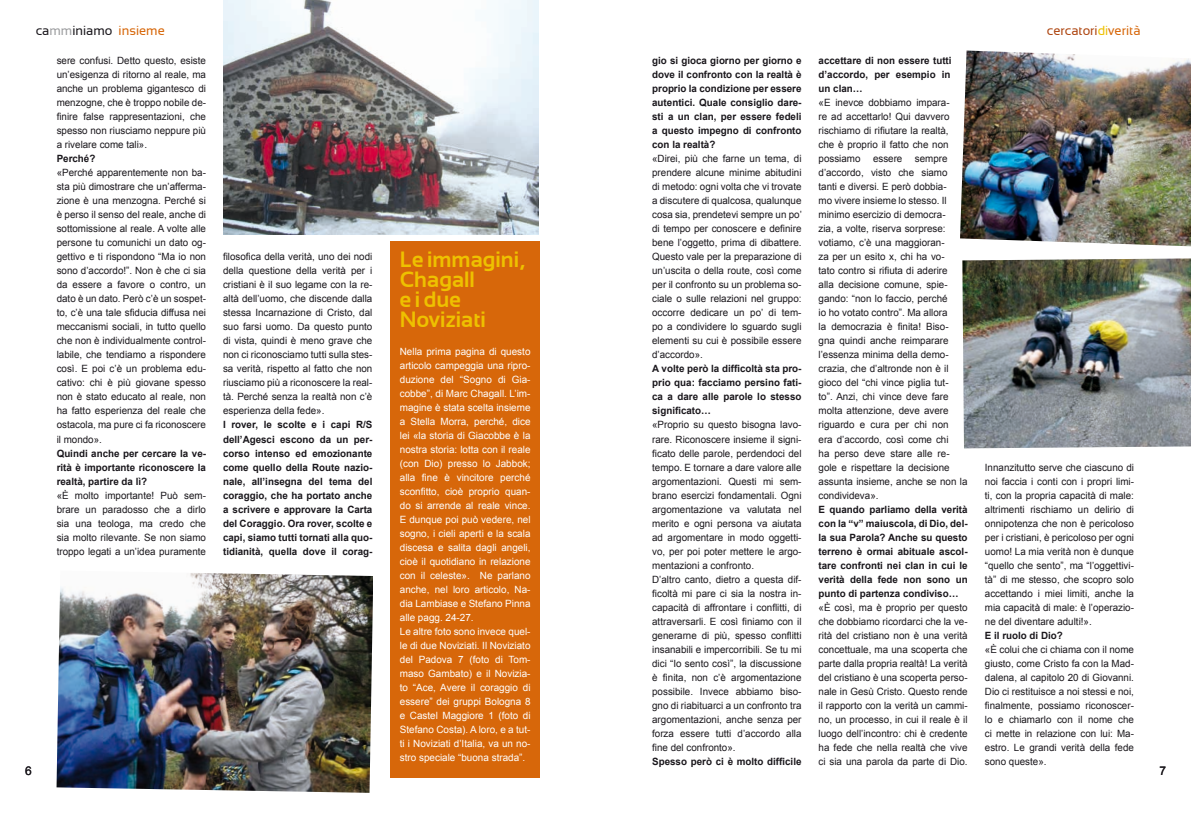
<style>
.page{position:relative;width:1191px;height:823px;background:#fff}
.page>*{position:absolute;margin:0;border:0;box-sizing:border-box;transform-origin:0 0}
.t1{font:700 22px/20px "Sansation";color:#eec100}
.t2{font:13px "Sansation";color:#1a171c}
.t3{font:13px "Sansation";color:#ae4611}
.t4{font:12px "Arial";color:#1a171c}
.t5{font:10px/14px "Arial";color:#1a171c;text-align:justify}
.t6{font:700 10px/14px "Arial";color:#1a171c;text-align:justify}
.t7{font:10px/14px "Arial";color:#fff}
.s1{color:#9d9ea0}
.s2{color:#d7670a}
.s3{color:#eec100}
</style>
<div class="page">
<div style="left:390px;top:241px;width:149px;height:536px;background:#d7670a"></div>
<img style="left:57px;top:573px;width:316px;height:219px">
<img style="left:960px;top:50px;width:231px;height:196px">
<img style="left:962px;top:258px;width:229px;height:190px">
<img style="left:223px;top:0;width:316px;height:234px">
<h2 class="t2" style="left:36px;top:23px;width:131px">ca<span class="s1">mm</span>iniamo <span class="s2">insieme</span></h2>
<h2 class="t3" style="left:1046px;top:23px;width:95px">cercatori<span class="s3">di</span><span class="s2">verità</span></h2>
<p class="t5" style="left:57px;top:54px;width:151px">sere confusi. Detto questo, esiste un’esigenza di ritorno al reale, ma anche un problema gigantesco di menzogne, che è troppo nobile de&shy;finire false rappresentazioni, che spesso non riusciamo neppure più a rivelare come tali».</p>
<p class="t6" style="left:57px;top:152px;width:40px">Perché?</p>
<p class="t5" style="left:57px;top:166px;width:151px">«Perché apparentemente non ba&shy;sta più dimostrare che un’afferma&shy;zione è una menzogna. Perché si è perso il senso del reale, anche di sottomissione al reale. A volte alle persone tu comunichi un dato og&shy;gettivo e ti rispondono “Ma io non sono d’accordo!”. Non è che ci sia da essere a favore o contro, un dato è un dato. Però c’è un sospet&shy;to, c’è una tale sfiducia diffusa nei meccanismi sociali, in tutto quello che non è individualmente control&shy;labile, che tendiamo a rispondere così. E poi c’è un problema edu&shy;cativo: chi è più giovane spesso non è stato educato al reale, non ha fatto esperienza del reale che ostacola, ma pure ci fa riconoscere il mondo».</p>
<p class="t6" style="left:57px;top:446px;width:151px">Quindi anche per cercare la ve&shy;rità è importante riconoscere la realtà, partire da lì?</p>
<p class="t5" style="left:57px;top:488px;width:151px">«È molto importante! Può sem&shy;brare un paradosso che a dirlo sia una teologa, ma credo che sia molto rilevante. Se non siamo troppo legati a un’idea puramente</p>
<p class="t6" style="left:652px;top:54px;width:151px">gio si gioca giorno per giorno e dove il confronto con la realtà è proprio la condizione per essere autentici. Quale consiglio dare&shy;sti a un clan, per essere fedeli a questo impegno di confronto con la realtà?</p>
<p class="t5" style="left:652px;top:152px;width:151px">«Direi, più che farne un tema, di prendere alcune minime abitudini di metodo: ogni volta che vi trovate a discutere di qualcosa, qualunque cosa sia, prendetevi sempre un po’ di tempo per conoscere e definire bene l’oggetto, prima di dibattere.<br>Questo vale per la preparazione di un’uscita o della route, così come per il confronto su un problema so&shy;ciale o sulle relazioni nel gruppo: occorre dedicare un po’ di tem&shy;po a condividere lo sguardo sugli elementi su cui è possibile essere d’accordo».</p>
<p class="t6" style="left:652px;top:362px;width:151px">A volte però la difficoltà sta pro&shy;prio qua: facciamo persino fati&shy;ca a dare alle parole lo stesso significato…</p>
<p class="t5" style="left:652px;top:418px;width:151px;text-align:left">«Proprio su questo bisogna lavo&shy;rare. Riconoscere insieme il signi&shy;ficato delle parole, perdendoci del tempo. E tornare a dare valore alle argomentazioni. Questi mi sem&shy;brano esercizi fondamentali. Ogni argomentazione va valutata nel merito e ogni persona va aiutata ad argomentare in modo oggetti&shy;vo, per poi poter mettere le argo&shy;mentazioni a confronto.<br>D’altro canto, dietro a questa dif&shy;ficoltà mi pare ci sia la nostra in&shy;capacità di affrontare i conflitti, di attraversarli. E così finiamo con il generarne di più, spesso conflitti insanabili e impercorribili. Se tu mi dici “Io sento così”, la discussione è finita, non c’è argomentazione possibile. Invece abbiamo biso&shy;gno di riabituarci a un confronto tra argomentazioni, anche senza per forza essere tutti d’accordo alla fine del confronto».</p>
<p class="t6" style="left:652px;top:754px;width:151px">Spesso però ci è molto difficile</p>
<p class="t6" style="left:818px;top:54px;width:134px">accettare di non essere tutti d’accordo, per esempio in un clan…</p>
<p class="t5" style="left:818px;top:96px;width:150px;text-align:left">«E inevce dobbiamo impara-<br>re ad accettarlo! Qui davvero rischiamo di rifiutare la realtà,<br>che è proprio il fatto che non possiamo essere sempre d’accordo, visto che siamo tanti e diversi. E però dobbia-<br>mo vivere insieme lo stesso. Il minimo esercizio di democra-<br>zia, a volte, riserva sorprese: votiamo, c’è una maggioran-<br>za per un esito x, chi ha vo-<br>tato contro si rifiuta di aderire<br>alla decisione comune, spie&shy;gando: “non lo faccio, perché<br>io ho votato contro”. Ma allora<br>la democrazia è finita! Biso-<br>gna quindi anche reimparare l’essenza minima della demo&shy;crazia, che d’altronde non è il gioco del “chi vince piglia tut-<br>to”. Anzi, chi vince deve fare molta attenzione, deve avere riguardo e cura per chi non<br>era d’accordo, così come chi<br>ha perso deve stare alle re&shy;gole e rispettare la decisione assunta insieme, anche se non la condivideva».</p>
<p class="t6" style="left:818px;top:502px;width:151px">E quando parliamo della verità con la “v” maiuscola, di Dio, del&shy;la sua Parola? Anche su questo terreno è ormai abituale ascol&shy;tare confronti nei clan in cui le verità della fede non sono un punto di partenza condiviso…</p>
<p class="t5" style="left:818px;top:600px;width:150px">«È così, ma è proprio per questo che dobbiamo ricordarci che la ve&shy;rità del cristiano non è una verità concettuale, ma una scoperta che parte dalla propria realtà! La verità del cristiano è una scoperta perso&shy;nale in Gesù Cristo. Questo rende il rapporto con la verità un cammi&shy;no, un processo, in cui il reale è il luogo dell’incontro: chi è credente ha fede che nella realtà che vive ci sia una parola da parte di Dio.</p>
<h1 class="t1" style="left:400px;top:248px;width:127px">Le immagini,<br>Chagall<br>e i due<br>Noviziati</h1>
<p class="t7" style="left:400px;top:344px;width:132px">Nella prima pagina di questo articolo campeggia una ripro&shy;duzione del “Sogno di Gia&shy;cobbe”, di Marc Chagall. L’im&shy;magine è stata scelta insieme a Stella Morra, perché, dice lei «la storia di Giacobbe è la nostra storia: lotta con il reale (con Dio) presso lo Jabbok; alla fine è vincitore perché sconfitto, cioè proprio quan&shy;do si arrende al reale vince.<br>E dunque poi può vedere, nel sogno, i cieli aperti e la scala discesa e salita dagli angeli, cioè il quotidiano in relazione con il celeste». Ne parlano anche, nel loro articolo, Na&shy;dia Lambiase e Stefano Pinna alle pagg. 24-27.<br>Le altre foto sono invece quel&shy;le di due Noviziati. Il Noviziato del Padova 7 (foto di Tom&shy;maso Gambato) e il Novizia&shy;to “Ace, Avere il coraggio di essere” dei gruppi Bologna 8 e Castel Maggiore 1 (foto di<br>Stefano Costa). A loro, e a tut&shy;ti i Noviziati d’Italia, va un no&shy;stro speciale “buona strada”.</p>
<p class="t5" style="left:223px;top:250px;width:151px">filosofica della verità, uno dei nodi della questione della verità per i cristiani è il suo legame con la re&shy;altà dell’uomo, che discende dalla stessa Incarnazione di Cristo, dal suo farsi uomo. Da questo punto di vista, quindi è meno grave che non ci riconosciamo tutti sulla stes&shy;sa verità, rispetto al fatto che non riusciamo più a riconoscere la real&shy;tà. Perché senza la realtà non c’è esperienza della fede».</p>
<p class="t6" style="left:223px;top:418px;width:151px">I rover, le scolte e i capi R/S dell’Agesci escono da un per&shy;corso intenso ed emozionante come quello della Route nazio&shy;nale, all’insegna del tema del coraggio, che ha portato anche a scrivere e approvare la Carta del Coraggio. Ora rover, scolte e capi, siamo tutti tornati alla quo&shy;tidianità, quella dove il corag-</p>
<p class="t5" style="left:985px;top:460px;width:151px">Innanzitutto serve che ciascuno di noi faccia i conti con i propri limi&shy;ti, con la propria capacità di male: altrimenti rischiamo un delirio di onnipotenza che non è pericoloso per i cristiani, è pericoloso per ogni uomo! La mia verità non è dunque “quello che sento”, ma “l’oggettivi&shy;tà” di me stesso, che scopro solo accettando i miei limiti, anche la mia capacità di male: è l’operazio&shy;ne del diventare adulti!».</p>
<p class="t6" style="left:985px;top:628px;width:79px">E il ruolo di Dio?</p>
<p class="t5" style="left:985px;top:642px;width:150px">«È colui che ci chiama con il nome giusto, come Cristo fa con la Mad&shy;dalena, al capitolo 20 di Giovanni.<br>Dio ci restituisce a noi stessi e noi, finalmente, possiamo riconoscer&shy;lo e chiamarlo con il nome che ci mette in relazione con lui: Ma&shy;estro. Le grandi verità della fede sono queste».</p>
<p class="t4" style="left:25px;top:762px;width:8px">6</p>
<p class="t4" style="left:1159px;top:762px;width:8px">7</p>
</div>
